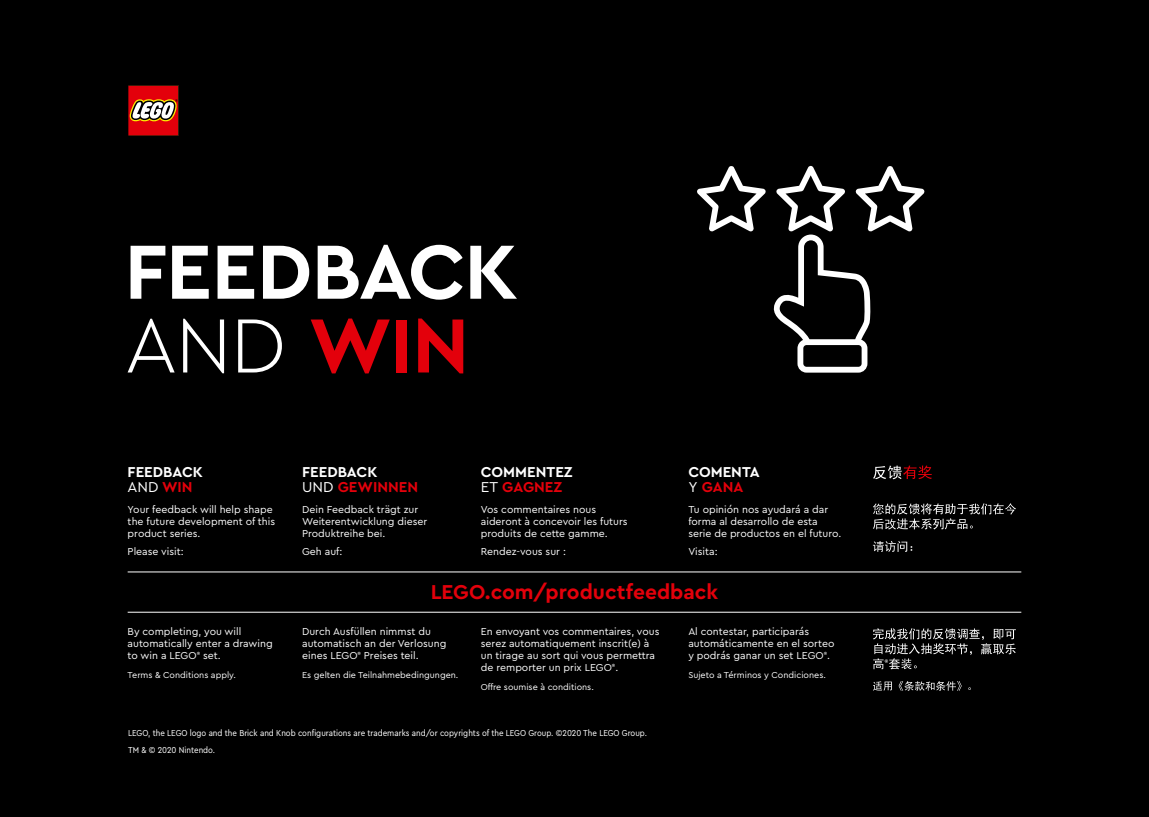
<style>
.page{position:relative;width:1149px;height:817px;background:#fff}
.page>*{position:absolute;margin:0;border:0;box-sizing:border-box;transform-origin:0 0}
.t1{font:700 80.25px/73.7px "Cera Pro";letter-spacing:-.015em;color:#fff}
.t2{font:700 21px "Cera Pro";color:#e3000b}
.t3{font:700 15px/15px "Cera Pro";color:#fff}
.t4{font:10.5px/12px "Cera Pro";color:#fff}
.t5{font:9px/16.8px "Cera Compact Pro";color:#fff}
.t6{font:9px "Cera Pro";color:#fff}
.s1{font-weight:300}
.s2{color:#e3000b}
.s3{font-weight:400}
</style>
<div class="page">
<div style="left:0;top:0;width:1148px;height:816px;background:#000"></div>
<svg style="left:697px;top:165px;width:227px;height:207px"></svg>
<svg style="left:128px;top:85px;width:51px;height:51px;background:#c43b32"></svg>
<hr style="left:128px;top:571px;width:892px;height:1px;background:#fff">
<hr style="left:128px;top:611px;width:892px;height:1px;background:#fff">
<svg style="left:872px;top:541px;width:39px;height:11px"></svg>
<svg style="left:873px;top:503px;width:142px;height:26px"></svg>
<svg style="left:873px;top:465px;width:58px;height:14px"></svg>
<svg style="left:873px;top:681px;width:97px;height:9px"></svg>
<svg style="left:873px;top:628px;width:142px;height:41px"></svg>
<h1 class="t1" style="left:124px;top:231px;width:395px">FEEDBACK<br><span class="s1">AND</span> <span class="s2">WIN</span></h1>
<h3 class="t3" style="left:128px;top:464px;width:77px">FEEDBACK<br><span class="s3">AND</span> <span class="s2">WIN</span></h3>
<p class="t4" style="left:128px;top:503px;width:149px">Your feedback will help shape the future development of this product series.</p>
<p class="t4" style="left:128px;top:545px;width:58px">Please visit:</p>
<h3 class="t3" style="left:302px;top:464px;width:117px">FEEDBACK<br><span class="s3">UND</span> <span class="s2">GEWINNEN</span></h3>
<p class="t4" style="left:302px;top:503px;width:127px">Dein Feedback trägt zur<br>Weiterentwicklung dieser<br>Produktreihe bei.</p>
<p class="t4" style="left:302px;top:545px;width:42px">Geh auf:</p>
<h3 class="t3" style="left:480px;top:464px;width:93px">COMMENTEZ<br><span class="s3">ET</span> <span class="s2">GAGNEZ</span></h3>
<p class="t4" style="left:480px;top:503px;width:148px">Vos commentaires nous aideront à concevoir les futurs produits de cette gamme.</p>
<p class="t4" style="left:480px;top:545px;width:87px">Rendez-vous sur :</p>
<h3 class="t3" style="left:688px;top:464px;width:73px">COMENTA<br><span class="s3">Y</span> <span class="s2">GANA</span></h3>
<p class="t4" style="left:688px;top:503px;width:154px">Tu opinión nos ayudará a dar forma al desarrollo de esta serie de productos en el futuro.</p>
<p class="t4" style="left:688px;top:545px;width:31px">Visita:</p>
<p class="t4" style="left:128px;top:625px;width:146px">By completing, you will automatically enter a drawing to win a LEGO<sup>®</sup> set.</p>
<p class="t6" style="left:128px;top:668px;width:110px">Terms &amp; Conditions apply.</p>
<h2 class="t2" style="left:430px;top:577px;width:289px">LEGO.com/productfeedback</h2>
<p class="t4" style="left:302px;top:625px;width:146px">Durch Ausfüllen nimmst du automatisch an der Verlosung eines LEGO<sup>®</sup> Preises teil.</p>
<p class="t6" style="left:302px;top:668px;width:158px">Es gelten die Teilnahmebedingungen.</p>
<p class="t4" style="left:480px;top:625px;width:180px">En envoyant vos commentaires, vous serez automatiquement inscrit(e) à un tirage au sort qui vous permettra de remporter un prix LEGO<sup>®</sup>.</p>
<p class="t6" style="left:480px;top:680px;width:114px">Offre soumise à conditions.</p>
<p class="t4" style="left:688px;top:625px;width:147px">Al contestar, participarás automáticamente en el sorteo y podrás ganar un set LEGO<sup>®</sup>.</p>
<p class="t6" style="left:688px;top:668px;width:139px">Sujeto a Términos y Condiciones.</p>
<p class="t5" style="left:128px;top:724px;width:520px">LEGO, the LEGO logo and the Brick and Knob configurations are trademarks and/or copyrights of the LEGO Group. ©2020 The LEGO Group.<br>TM &amp; © 2020 Nintendo.</p>
</div>
